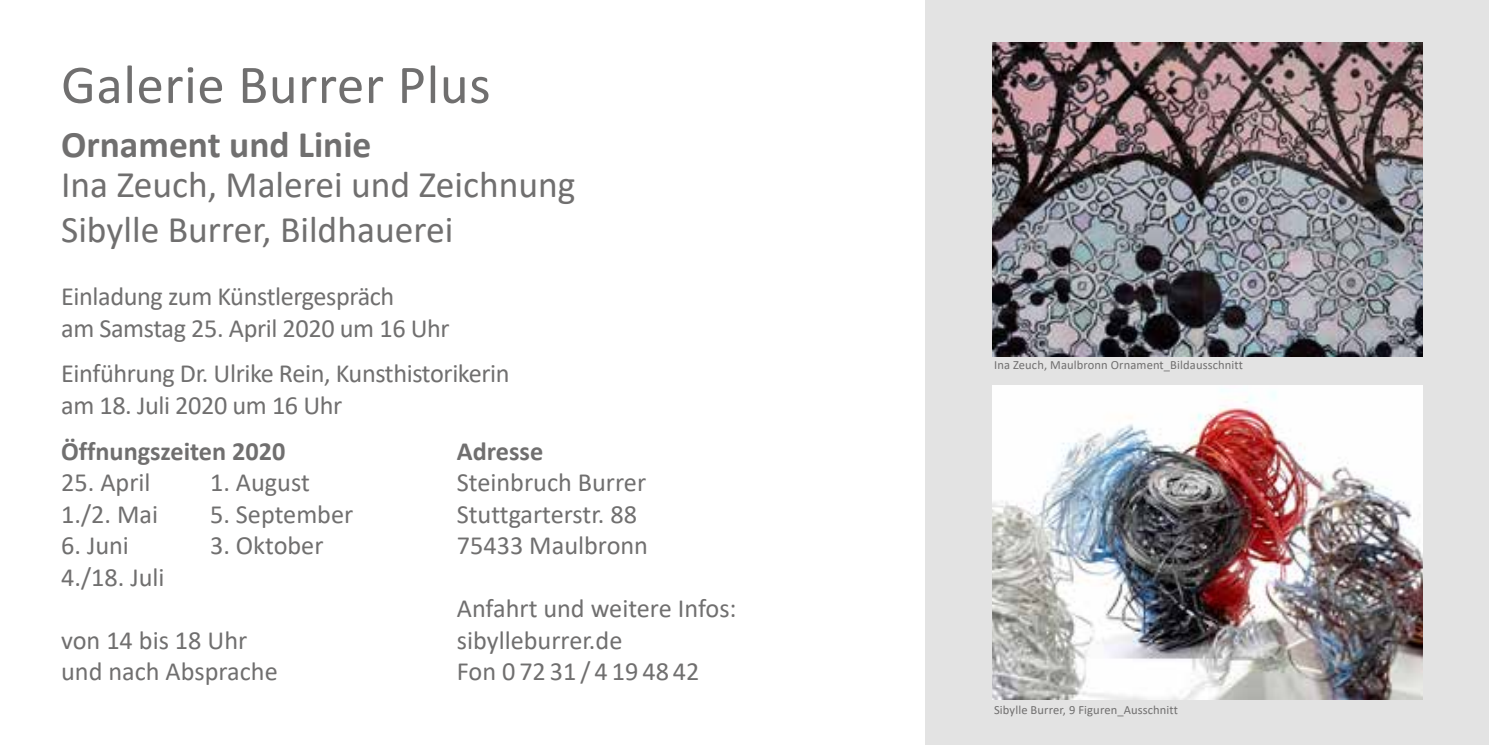
<style>
.page{position:relative;width:1489px;height:745px;background:#fff}
.page>*{position:absolute;margin:0;border:0;box-sizing:border-box;transform-origin:0 0}
.t1{font:55px "Calibri";letter-spacing:.01em;color:#706f6f}
.t2{font:37.5px/45px "Calibri";color:#706f6f}
.t3{font:700 37.5px "Calibri";color:#706f6f}
.t4{font:26.25px/31.5px "Calibri";letter-spacing:-.005em;color:#706f6f}
.t5{font:700 26.25px "Calibri";color:#706f6f}
.t6{font:12.5px "Calibri";letter-spacing:.01em;color:#706f6f}
</style>
<div class="page">
<div style="left:925px;top:0;width:563px;height:744px;background:#e3e3e3"></div>
<img style="left:992px;top:385px;width:430px;height:314px">
<img style="left:992px;top:42px;width:430px;height:314px">
<h1 class="t1" style="left:61px;top:46px;width:431px">Galerie Burrer Plus</h1>
<h2 class="t3" style="left:61px;top:118px;width:312px">Ornament und Linie</h2>
<h2 class="t2" style="left:61px;top:161px;width:516px">Ina Zeuch, Malerei und Zeichnung<br>Sibylle Burrer, Bildhauerei</h2>
<p class="t4" style="left:61px;top:280px;width:390px">Einladung zum Künstlergespräch<br>am Samstag 25. April 2020 um 16 Uhr</p>
<p class="t4" style="left:61px;top:357px;width:450px">Einführung Dr. Ulrike Rein, Kunsthistorikerin am 18. Juli 2020 um 16 Uhr</p>
<p class="t5" style="left:61px;top:432px;width:226px">Öffnungszeiten 2020</p>
<p class="t5" style="left:457px;top:432px;width:88px">Adresse</p>
<p class="t4" style="left:61px;top:465px;width:91px">25. April</p>
<p class="t4" style="left:210px;top:465px;width:101px">1. August</p>
<p class="t4" style="left:457px;top:465px;width:191px">Steinbruch Burrer</p>
<p class="t4" style="left:61px;top:497px;width:98px">1./2. Mai</p>
<p class="t4" style="left:210px;top:497px;width:145px">5. September</p>
<p class="t4" style="left:457px;top:497px;width:182px">Stuttgarterstr. 88</p>
<p class="t4" style="left:61px;top:528px;width:69px">6. Juni</p>
<p class="t4" style="left:210px;top:528px;width:115px">3. Oktober</p>
<p class="t4" style="left:457px;top:528px;width:193px">75433 Maulbronn</p>
<p class="t4" style="left:61px;top:560px;width:105px">4./18. Juli</p>
<p class="t4" style="left:457px;top:591px;width:281px">Anfahrt und weitere Infos:</p>
<p class="t4" style="left:61px;top:623px;width:188px">von 14 bis 18 Uhr</p>
<p class="t4" style="left:457px;top:623px;width:167px">sibylleburrer.de</p>
<p class="t4" style="left:61px;top:654px;width:218px">und nach Absprache</p>
<p class="t4" style="left:457px;top:654px;width:244px">Fon 07231/4194842</p>
<p class="t6" style="left:994px;top:356px;width:250px">Ina Zeuch, Maulbronn Ornament_Bildausschnitt</p>
<p class="t6" style="left:994px;top:700px;width:185px">Sibylle Burrer, 9 Figuren_Ausschnitt</p>
</div>
